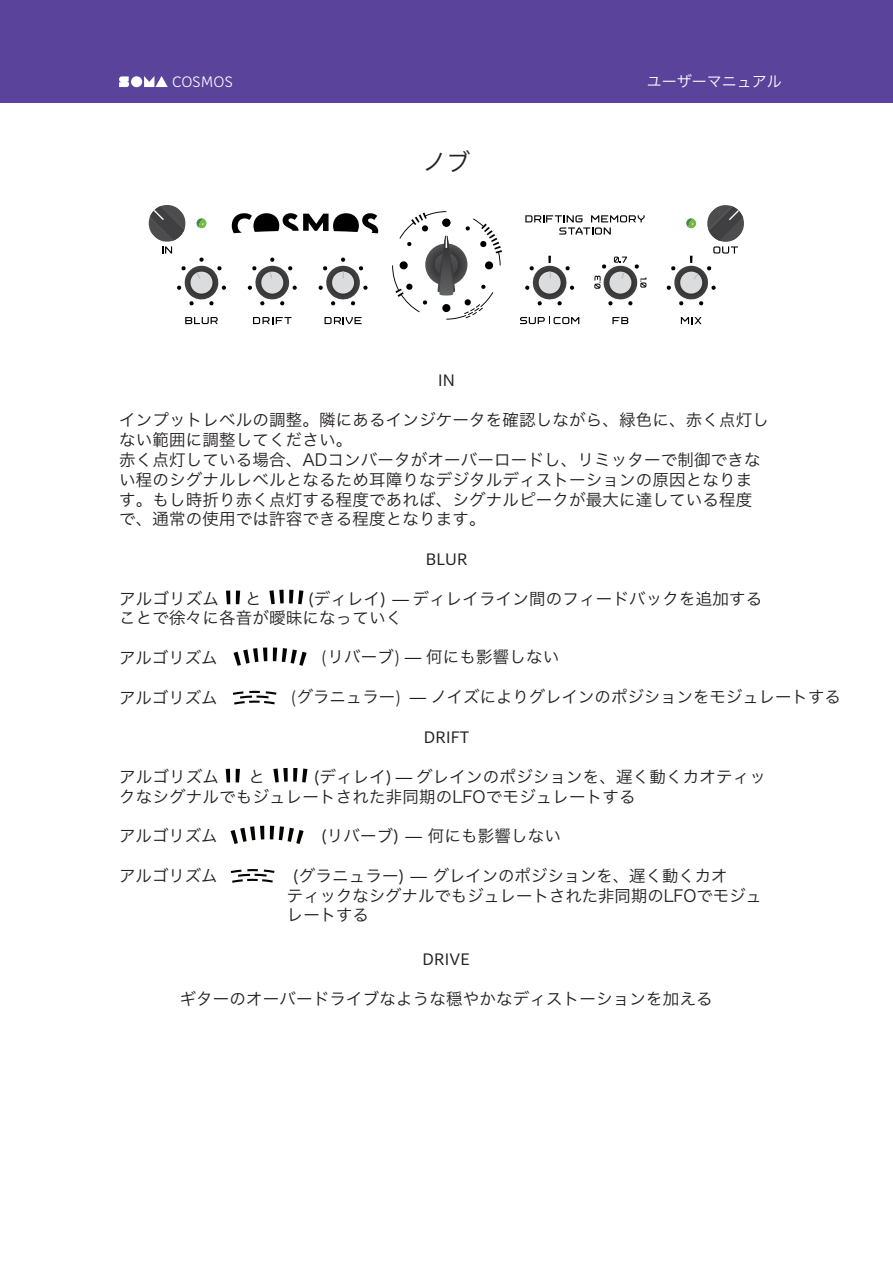
<style>
.page{position:relative;width:893px;height:1263px;background:#fff}
.page>*{position:absolute;margin:0;border:0;box-sizing:border-box;transform-origin:0 0}
.zagl{font:24px "Hira Kaku Pro W3";color:#231f20}
.text{font:16.5px/19.8px "Hira Kaku Pro W3";letter-spacing:.01em;color:#231f20}
.text-2{font:16.5px "Mediator";letter-spacing:.01em;color:#231f20}
.t1{font:15px "Hira Kaku Pro W3";color:#fff}
.t2{font:300 15px "Mediator";letter-spacing:-.01em;color:#fff}
.s1{font-family:"Mediator";font-weight:300}
</style>
<div class="page">
<div style="left:0;top:0;width:893px;height:103px;background:#59439b"></div>
<svg style="left:144px;top:76px;width:24px;height:11px"></svg>
<svg style="left:119px;top:76px;width:10px;height:11px"></svg>
<div style="left:131px;top:76px;width:11px;height:11px;background:#fff;border-radius:50%"></div>
<svg style="left:236px;top:590px;width:4px;height:14px"></svg>
<svg style="left:226px;top:590px;width:4px;height:14px"></svg>
<svg style="left:269px;top:590px;width:34px;height:14px"></svg>
<svg style="left:273px;top:647px;width:34px;height:19px"></svg>
<svg style="left:234px;top:647px;width:33px;height:19px"></svg>
<svg style="left:233px;top:691px;width:43px;height:13px"></svg>
<svg style="left:236px;top:769px;width:4px;height:13px"></svg>
<svg style="left:226px;top:769px;width:4px;height:13px"></svg>
<svg style="left:273px;top:768px;width:34px;height:14px"></svg>
<svg style="left:270px;top:826px;width:34px;height:18px"></svg>
<svg style="left:231px;top:826px;width:33px;height:18px"></svg>
<svg style="left:231px;top:869px;width:43px;height:14px"></svg>
<svg style="left:185px;top:317px;width:33px;height:7px"></svg>
<svg style="left:253px;top:317px;width:39px;height:7px"></svg>
<svg style="left:325px;top:317px;width:37px;height:7px"></svg>
<svg style="left:520px;top:317px;width:59px;height:7px"></svg>
<svg style="left:612px;top:317px;width:16px;height:7px"></svg>
<svg style="left:681px;top:317px;width:21px;height:7px"></svg>
<svg style="left:232px;top:213px;width:146px;height:20px"></svg>
<svg style="left:525px;top:215px;width:120px;height:20px"></svg>
<svg style="left:248px;top:258px;width:49px;height:48px"></svg>
<svg style="left:318px;top:258px;width:50px;height:48px"></svg>
<svg style="left:594px;top:257px;width:52px;height:49px"></svg>
<svg style="left:525px;top:256px;width:49px;height:50px"></svg>
<svg style="left:148px;top:205px;width:78px;height:101px"></svg>
<svg style="left:666px;top:205px;width:78px;height:101px"></svg>
<svg style="left:392px;top:211px;width:110px;height:109px"></svg>
<p class="t2" style="left:172px;top:72px;width:62px">COSMOS</p>
<p class="t1" style="left:647px;top:68px;width:137px">ユーザーマニュアル</p>
<p class="zagl" style="left:422px;top:141px;width:50px">ノブ</p>
<p class="text-2" style="left:438px;top:370px;width:18px">IN</p>
<p class="text" style="left:119px;top:409px;width:651px">インプットレベルの調整。隣にあるインジケータを確認しながら、緑色に、赤く点灯しない範囲に調整してください。<br>赤く点灯している場合、ADコンバータがオーバーロードし、リミッターで制御できない程のシグナルレベルとなるため耳障りなデジタルディストーションの原因となります。もし時折り赤く点灯する程度であれば、シグナルピークが最大に達している程度で、通常の使用では許容できる程度となります。</p>
<p class="text-2" style="left:426px;top:548px;width:43px">BLUR</p>
<p class="text" style="left:119px;top:587px;width:101px">アルゴリズム</p>
<p class="text" style="left:245px;top:587px;width:18px">と</p>
<p class="text" style="left:119px;top:587px;width:645px;text-indent:189px">(ディレイ) — ディレイライン間のフィードバックを追加することで徐々に各音が曖昧になっていく</p>
<p class="text" style="left:119px;top:647px;width:100px">アルゴリズム</p>
<p class="text" style="left:119px;top:686px;width:100px">アルゴリズム</p>
<p class="text" style="left:321px;top:646px;width:240px"><span class="s1">(</span>リバーブ<span class="s1">)</span> — 何にも影響しない</p>
<p class="text" style="left:291px;top:685px;width:551px"><span class="s1">(</span>グラニュラー<span class="s1">)</span> — ノイズによりグレインのポジションをモジュレートする</p>
<p class="text-2" style="left:424px;top:727px;width:47px">DRIFT</p>
<p class="text" style="left:119px;top:765px;width:648px;text-indent:194px">(ディレイ) — グレインのポジションを、遅く動くカオティックなシグナルでもジュレートされた非同期のLFOでモジュレートする</p>
<p class="text" style="left:119px;top:825px;width:100px">アルゴリズム</p>
<p class="text" style="left:119px;top:864px;width:100px">アルゴリズム</p>
<p class="text" style="left:119px;top:765px;width:101px">アルゴリズム</p>
<p class="text" style="left:249px;top:765px;width:18px">と</p>
<p class="text" style="left:321px;top:825px;width:241px">(リバーブ) — 何にも影響しない</p>
<p class="text" style="left:287px;top:864px;width:477px;text-indent:6px">(グラニュラー) — グレインのポジションを、遅く動くカオ<br>ティックなシグナルでもジュレートされた非同期のLFOでモジュレートする</p>
<p class="text-2" style="left:423px;top:949px;width:48px">DRIVE</p>
<p class="text" style="left:179px;top:988px;width:535px">ギターのオーバードライブなような穏やかなディストーションを加える</p>
</div>
